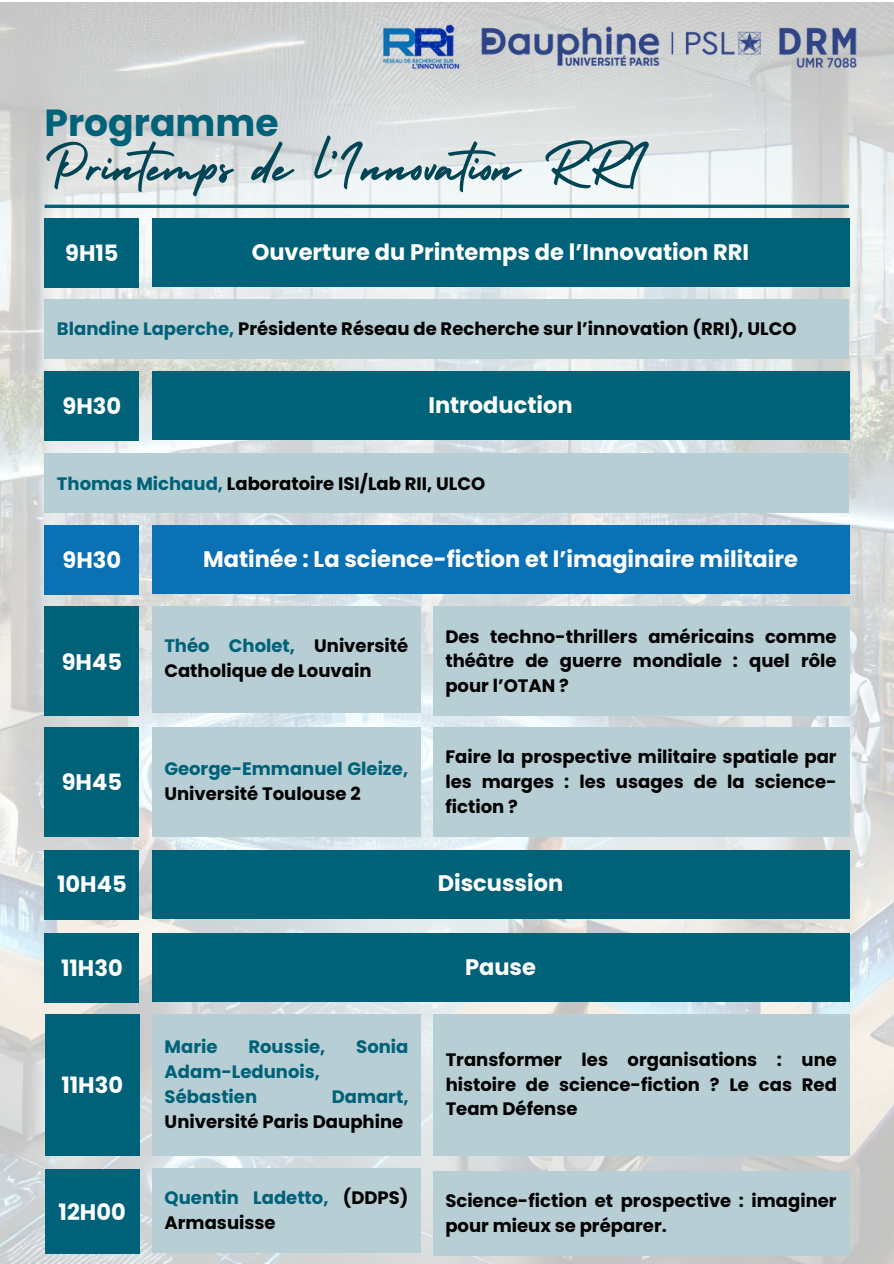
<style>
.page{position:relative;width:894px;height:1264px;background:#fff}
.page>*{position:absolute;margin:0;border:0;box-sizing:border-box;transform-origin:0 0}
.t1{font:61.95px "Holiday";color:#024656}
.t2{font:700 37.65px "Poppins";color:#006279}
.t3{font:700 22.5px "Poppins";color:#fff}
.t4{font:700 18px/24.8px "Poppins";color:#000}
.t5{font:700 18px/24.8px "Poppins";color:#006279}
.s1{color:#006279}
.s2{color:#000}
</style>
<div class="page">
<img style="left:0;top:2px;width:893px;height:1261px">
<hr style="left:45px;top:205px;width:803px;height:3px;background:#006279">
<img style="left:381px;top:23px;width:79px;height:48px">
<img style="left:480px;top:25px;width:377px;height:44px">
<div style="left:45px;top:218px;width:94px;height:70px;background:#006279"></div>
<div style="left:152px;top:218px;width:696px;height:69px;background:#006279"></div>
<div style="left:45px;top:299px;width:803px;height:60px;background:#b7ced5"></div>
<div style="left:45px;top:371px;width:94px;height:70px;background:#006279"></div>
<div style="left:152px;top:371px;width:696px;height:69px;background:#006279"></div>
<div style="left:45px;top:606px;width:94px;height:109px;background:#006279"></div>
<div style="left:152px;top:606px;width:268px;height:106px;background:#b7ced5"></div>
<div style="left:433px;top:606px;width:415px;height:109px;background:#b7ced5"></div>
<div style="left:45px;top:727px;width:94px;height:109px;background:#006279"></div>
<div style="left:152px;top:727px;width:268px;height:109px;background:#b7ced5"></div>
<div style="left:433px;top:727px;width:415px;height:109px;background:#b7ced5"></div>
<div style="left:45px;top:849px;width:94px;height:70px;background:#006279"></div>
<div style="left:152px;top:849px;width:696px;height:69px;background:#006279"></div>
<div style="left:45px;top:933px;width:94px;height:69px;background:#006279"></div>
<div style="left:152px;top:933px;width:696px;height:68px;background:#006279"></div>
<div style="left:45px;top:1014px;width:94px;height:141px;background:#006279"></div>
<div style="left:152px;top:1014px;width:269px;height:141px;background:#b7ced5"></div>
<div style="left:433px;top:1014px;width:416px;height:141px;background:#b7ced5"></div>
<div style="left:45px;top:1168px;width:94px;height:85px;background:#006279"></div>
<div style="left:152px;top:1167px;width:269px;height:85px;background:#b7ced5"></div>
<div style="left:433px;top:1171px;width:415px;height:84px;background:#b7ced5"></div>
<div style="left:45px;top:525px;width:94px;height:70px;background:#0b71b5"></div>
<div style="left:152px;top:525px;width:696px;height:69px;background:#0b71b5"></div>
<div style="left:45px;top:453px;width:803px;height:60px;background:#b7ced5"></div>
<p class="t2" style="left:45px;top:96px;width:235px">Programme</p>
<p class="t1" style="left:45px;top:118px;width:607px">Printemps de l’Innovation RRI</p>
<p class="t3" style="left:65px;top:237px;width:55px">9H15</p>
<p class="t3" style="left:252px;top:236px;width:499px">Ouverture du Printemps de l’Innovation RRI</p>
<h1 class="t4" style="left:57px;top:317px;width:741px"><span class="s1">Blandine Laperche,</span> Présidente Réseau de Recherche sur l’innovation (RRI), ULCO</h1>
<p class="t3" style="left:63px;top:390px;width:60px">9H30</p>
<p class="t3" style="left:428px;top:389px;width:146px">Introduction</p>
<p class="t4" style="left:57px;top:471px;width:430px"><span class="s1">Thomas Michaud,</span> Laboratoire ISI/Lab RII, ULCO</p>
<p class="t3" style="left:63px;top:544px;width:60px">9H30</p>
<p class="t3" style="left:203px;top:543px;width:596px">Matinée : La science-fiction et l’imaginaire militaire</p>
<p class="t3" style="left:62px;top:646px;width:62px">9H45</p>
<p class="t3" style="left:62px;top:766px;width:62px">9H45</p>
<p class="t4" style="left:164px;top:633px;width:245px"><span class="s1">Théo Cholet,</span> Université<br>Catholique de Louvain</p>
<p class="t4" style="left:445px;top:624px;width:392px;text-align:justify">Des techno-thrillers américains comme théâtre de guerre mondiale : quel rôle pour l’OTAN ?</p>
<p class="t5" style="left:164px;top:756px;width:245px">George-Emmanuel Gleize,<br><span class="s2">Université Toulouse 2</span></p>
<p class="t4" style="left:445px;top:744px;width:392px;text-align:justify">Faire la prospective militaire spatiale par les marges : les usages de la science&shy;fiction ?</p>
<p class="t3" style="left:57px;top:868px;width:71px">10H45</p>
<p class="t3" style="left:437px;top:867px;width:127px">Discussion</p>
<p class="t3" style="left:61px;top:952px;width:63px">11H30</p>
<p class="t3" style="left:465px;top:951px;width:72px">Pause</p>
<p class="t3" style="left:61px;top:1069px;width:63px">11H30</p>
<p class="t3" style="left:59px;top:1195px;width:69px">12H00</p>
<p class="t5" style="left:165px;top:1034px;width:54px">Marie</p>
<p class="t5" style="left:248px;top:1034px;width:78px">Roussie,</p>
<p class="t5" style="left:356px;top:1034px;width:54px">Sonia</p>
<p class="t5" style="left:165px;top:1059px;width:157px">Adam-Ledunois,<br>Sébastien</p>
<p class="t4" style="left:165px;top:1084px;width:245px;text-align:right"><span class="s1">Damart,<br></span>Université Paris Dauphine</p>
<p class="t4" style="left:445px;top:1047px;width:392px;text-align:justify">Transformer les organisations : une histoire de science-fiction ? Le cas Red Team Défense</p>
<p class="t4" style="left:165px;top:1185px;width:245px"><span class="s1">Quentin Ladetto,</span> (DDPS)<br>Armasuisse</p>
<p class="t4" style="left:445px;top:1188px;width:392px">Science-fiction et prospective : imaginer pour mieux se préparer.</p>
</div>
